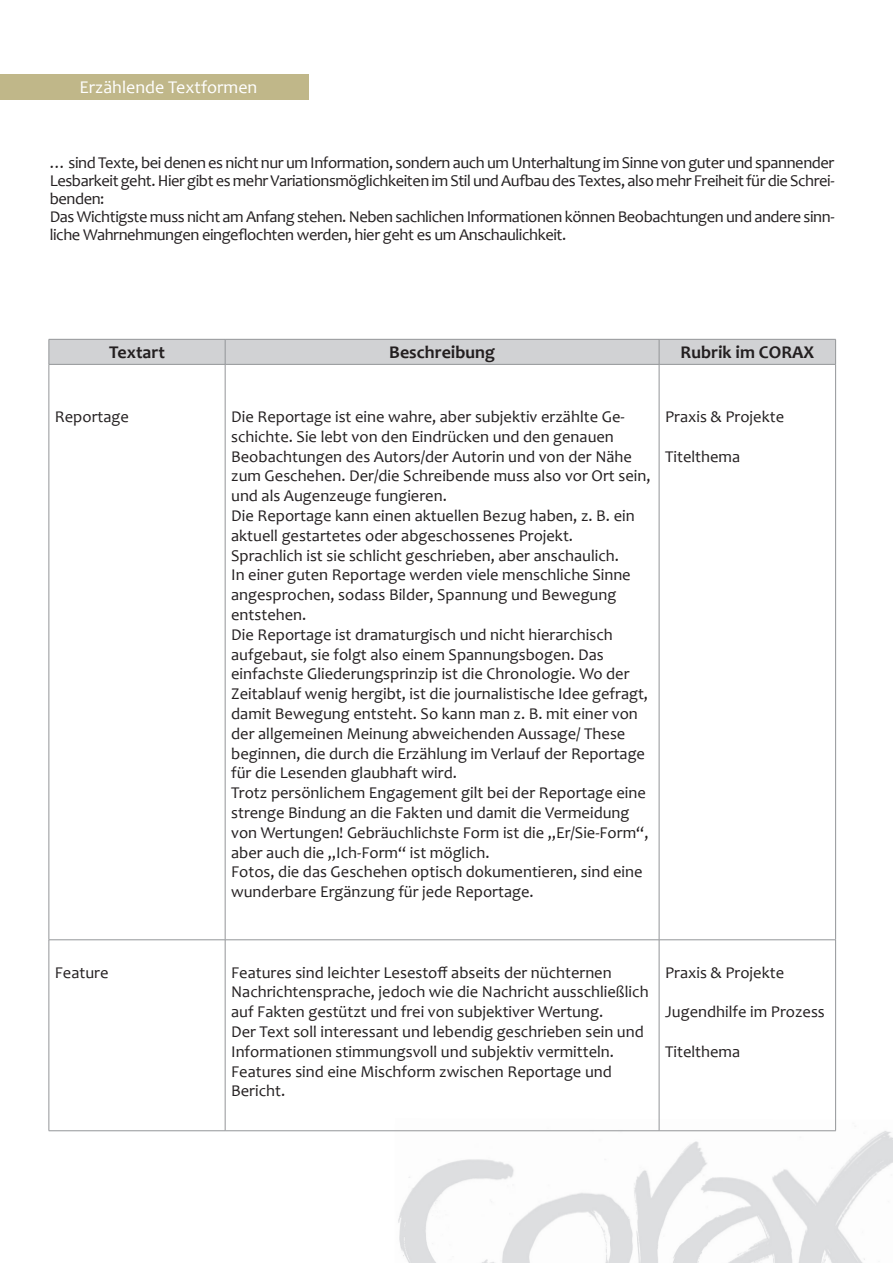
<style>
.page{position:relative;width:893px;height:1263px;background:#fff}
.page>*{position:absolute;margin:0;border:0;box-sizing:border-box;transform-origin:0 0}
.t1{font:700 18px "Candara";color:#231f20}
.t2{font:18px "Candara";color:#fff}
.t3{font:16.5px/19.8px "Candara";color:#231f20}
.t4{font:16.5px/18px "Candara";letter-spacing:-.025em;color:#231f20}
</style>
<div class="page">
<img style="left:395px;top:1118px;width:498px;height:145px">
<hr style="left:49px;top:365px;width:1px;height:574px;background:#939598">
<hr style="left:835px;top:365px;width:1px;height:574px;background:#939598">
<hr style="left:49px;top:940px;width:1px;height:190px;background:#939598">
<hr style="left:835px;top:940px;width:1px;height:190px;background:#939598">
<hr style="left:49px;top:1130px;width:176px;height:1px;background:#939598">
<hr style="left:225px;top:1130px;width:434px;height:1px;background:#939598">
<hr style="left:659px;top:1130px;width:177px;height:1px;background:#939598">
<svg style="left:49px;top:339px;width:787px;height:25px;background:#cecfd1"></svg>
<hr style="left:49px;top:364px;width:176px;height:1px;background:#939598">
<hr style="left:225px;top:364px;width:434px;height:1px;background:#939598">
<hr style="left:225px;top:365px;width:1px;height:574px;background:#939598">
<hr style="left:659px;top:364px;width:177px;height:1px;background:#939598">
<hr style="left:659px;top:365px;width:1px;height:574px;background:#939598">
<hr style="left:49px;top:939px;width:176px;height:1px;background:#939598">
<hr style="left:225px;top:939px;width:434px;height:1px;background:#939598">
<hr style="left:225px;top:940px;width:1px;height:190px;background:#939598">
<hr style="left:659px;top:939px;width:177px;height:1px;background:#939598">
<hr style="left:659px;top:940px;width:1px;height:190px;background:#939598">
<div style="left:0;top:74px;width:308px;height:26px;background:#c0b789"></div>
<p class="t2" style="left:80px;top:76px;width:179px">Erzählende Textformen</p>
<p class="t4" style="left:50px;top:153px;width:786px">… sind Texte, bei denen es nicht nur um Information, sondern auch um Unterhaltung im Sinne von guter und spannender Lesbarkeit geht. Hier gibt es mehr Variationsmöglichkeiten im Stil und Aufbau des Textes, also mehr Freiheit für die Schrei&shy;benden:<br>Das Wichtigste muss nicht am Anfang stehen. Neben sachlichen Informationen können Beobachtungen und andere sinn&shy;liche Wahrnehmungen eingeflochten werden, hier geht es um Anschaulichkeit.</p>
<p class="t1" style="left:109px;top:341px;width:57px">Textart</p>
<p class="t1" style="left:389px;top:341px;width:107px">Beschreibung</p>
<p class="t1" style="left:681px;top:341px;width:135px">Rubrik im CORAX</p>
<p class="t3" style="left:55px;top:406px;width:76px">Reportage</p>
<p class="t3" style="left:231px;top:406px;width:421px">Die Reportage ist eine wahre, aber subjektiv erzählte Ge&shy;schichte. Sie lebt von den Eindrücken und den genauen Beobachtungen des Autors/der Autorin und von der Nähe zum Geschehen. Der/die Schreibende muss also vor Ort sein, und als Augenzeuge fungieren.<br>Die Reportage kann einen aktuellen Bezug haben, z. B. ein aktuell gestartetes oder abgeschossenes Projekt.<br>Sprachlich ist sie schlicht geschrieben, aber anschaulich.<br>In einer guten Reportage werden viele menschliche Sinne angesprochen, sodass Bilder, Spannung und Bewegung entstehen.<br>Die Reportage ist dramaturgisch und nicht hierarchisch aufgebaut, sie folgt also einem Spannungsbogen. Das einfachste Gliederungsprinzip ist die Chronologie. Wo der Zeitablauf wenig hergibt, ist die journalistische Idee gefragt, damit Bewegung entsteht. So kann man z. B. mit einer von der allgemeinen Meinung abweichenden Aussage/ These beginnen, die durch die Erzählung im Verlauf der Reportage für die Lesenden glaubhaft wird.<br>Trotz persönlichem Engagement gilt bei der Reportage eine strenge Bindung an die Fakten und damit die Vermeidung von Wertungen! Gebräuchlichste Form ist die „Er/Sie-Form“, aber auch die „Ich-Form“ ist möglich.<br>Fotos, die das Geschehen optisch dokumentieren, sind eine wunderbare Ergänzung für jede Reportage.</p>
<p class="t3" style="left:665px;top:406px;width:120px">Praxis &amp; Projekte</p>
<p class="t3" style="left:665px;top:446px;width:77px">Titelthema</p>
<p class="t3" style="left:55px;top:962px;width:55px">Feature</p>
<p class="t3" style="left:231px;top:962px;width:419px">Features sind leichter Lesestoff abseits der nüchternen Nachrichtensprache, jedoch wie die Nachricht ausschließlich auf Fakten gestützt und frei von subjektiver Wertung.<br>Der Text soll interessant und lebendig geschrieben sein und Informationen stimmungsvoll und subjektiv vermitteln.<br>Features sind eine Mischform zwischen Reportage und Bericht.</p>
<p class="t3" style="left:665px;top:962px;width:120px">Praxis &amp; Projekte</p>
<p class="t3" style="left:665px;top:1002px;width:161px">Jugendhilfe im Prozess</p>
<p class="t3" style="left:665px;top:1041px;width:77px">Titelthema</p>
</div>
